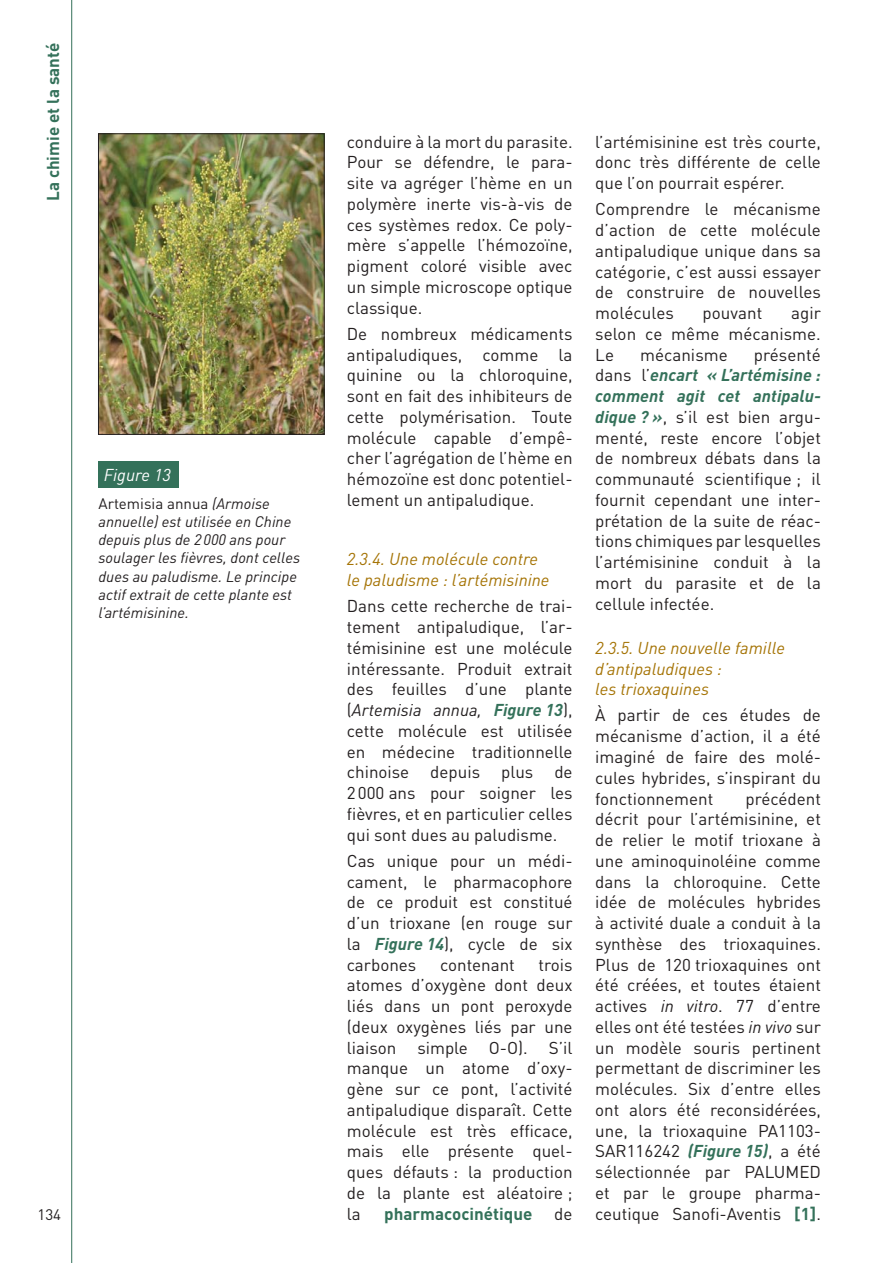
<style>
.page{position:relative;width:893px;height:1263px;background:#fff}
.page>*{position:absolute;margin:0;border:0;box-sizing:border-box;transform-origin:0 0}
.t1{font:16.95px/20.7px "DIN";color:#231f20;text-align:justify}
.t2{font:italic 16.95px/20.7px "DIN";color:#a57406}
.t3{font:700 16.95px "DIN";color:#34715a}
.t4{font:italic 16.95px "DIN";color:#fff}
.t5{font:italic 15.15px/18.1px "DIN";color:#231f20}
.t6{font:15.15px "DIN";color:#231f20}
.s1{font-style:normal}
.s2{font-style:italic}
.s3{font-weight:700;font-style:italic;color:#34715a}
.s4{font-weight:700;color:#34715a}
</style>
<div class="page">
<svg style="left:71px;top:0;width:1px;height:1263px"></svg>
<img style="left:100px;top:135px;width:223px;height:298px">
<div style="left:98px;top:133px;width:227px;height:302px;border:1px solid #231f20"></div>
<div style="left:98px;top:461px;width:81px;height:26px;background:#34715a"></div>
<p class="t3" style="left:47px;top:201px;width:160px;rotate:-90deg">La chimie et la santé</p>
<p class="t4" style="left:104px;top:469px;width:69px">Figure 13</p>
<p class="t5" style="left:98px;top:496px;width:203px"><span class="s1">Artemisia annua</span> (Armoise annuelle) est utilisée en Chine depuis plus de 2 000 ans pour soulager les fièvres, dont celles dues au paludisme. Le principe actif extrait de cette plante est l’artémisinine.</p>
<p class="t6" style="left:37px;top:1209px;width:25px">134</p>
<p class="t1" style="left:347px;top:133px;width:227px">conduire à la mort du parasite.<br>Pour se défendre, le para&shy;site va agréger l’hème en un polymère inerte vis-à-vis de ces systèmes redox. Ce poly&shy;mère s’appelle l’hémozoïne, pigment coloré visible avec un simple microscope optique classique.</p>
<p class="t1" style="left:347px;top:325px;width:227px">De nombreux médicaments antipaludiques, comme la quinine ou la chloroquine, sont en fait des inhibiteurs de cette polymérisation. Toute molécule capable d’empê&shy;cher l’agrégation de l’hème en hémozoïne est donc potentiel&shy;lement un antipaludique.</p>
<p class="t2" style="left:347px;top:551px;width:204px">2.3.4. Une molécule contre le paludisme : l’artémisinine</p>
<p class="t1" style="left:347px;top:598px;width:227px">Dans cette recherche de trai&shy;tement antipaludique, l’ar&shy;témisinine est une molécule intéressante. Produit extrait des feuilles d’une plante (<span class="s2">Artemisia annua,</span> <span class="s3">Figure 13</span>), cette molécule est utilisée en médecine traditionnelle chinoise depuis plus de 2 000 ans pour soigner les fièvres, et en particulier celles qui sont dues au paludisme.</p>
<p class="t1" style="left:347px;top:852px;width:227px">Cas unique pour un médi&shy;cament, le pharmacophore de ce produit est constitué d’un trioxane (en rouge sur la <span class="s3">Figure 14</span>), cycle de six carbones</p>
<p class="t1" style="left:347px;top:956px;width:227px;text-indent:192px">trois atomes d’oxygène dont deux liés dans un pont peroxyde (deux oxygènes liés par une liaison simple O-O). S’il manque un atome d’oxy&shy;gène sur ce pont, l’activité antipaludique disparaît. Cette molécule est très efficace, mais elle présente quel&shy;ques défauts : la production de la plante est aléatoire ; la</p>
<p class="t1" style="left:440px;top:956px;width:76px">contenant</p>
<p class="t3" style="left:384px;top:1208px;width:150px">pharmacocinétique</p>
<p class="t1" style="left:554px;top:1205px;width:20px">de</p>
<p class="t1" style="left:595px;top:133px;width:227px">l’artémisinine est très courte, donc très différente de celle que l’on pourrait espérer.</p>
<p class="t1" style="left:595px;top:201px;width:227px">Comprendre le mécanisme d’action de cette molécule antipaludique unique dans sa catégorie, c’est aussi essayer de construire de nouvelles molécules</p>
<p class="t1" style="left:595px;top:305px;width:227px;text-indent:196px">agir selon ce même mécanisme.<br>Le</p>
<p class="t1" style="left:702px;top:305px;width:61px">pouvant</p>
<p class="t1" style="left:595px;top:346px;width:227px;text-indent:159px">présenté dans l’<span class="s3">encart « L’artémisine : comment agit cet antipalu&shy;dique ? »</span>, s’il est bien argu&shy;menté, reste encore l’objet de nombreux débats dans la communauté scientifique ; il fournit cependant une inter&shy;prétation de la suite de réac&shy;tions chimiques par lesquelles l’artémisinine conduit à la mort du parasite et de la cellule infectée.</p>
<p class="t2" style="left:595px;top:639px;width:191px">2.3.5. Une nouvelle famille d’antipaludiques :<br>les trioxaquines</p>
<p class="t1" style="left:595px;top:707px;width:227px">À partir de ces études de mécanisme d’action, il a été imaginé de faire des molé&shy;cules hybrides, s’inspirant du fonctionnement</p>
<p class="t1" style="left:640px;top:346px;width:89px">mécanisme</p>
<p class="t1" style="left:595px;top:790px;width:227px;text-indent:150px">précédent décrit pour l’artémisinine, et de relier le motif trioxane à une aminoquinoléine comme dans la chloroquine. Cette idée de molécules hybrides à activité duale a conduit à la synthèse des trioxaquines.<br>Plus de 120 trioxaquines ont été créées, et toutes étaient actives <span class="s2">in vitro</span>. 77 d’entre elles ont été testées <span class="s2">in vivo</span> sur un modèle souris pertinent permettant de discriminer les molécules. Six d’entre elles ont alors été reconsidérées, une, la trioxaquine PA1103- SAR116242 <span class="s3">(Figure 15)</span>, a été sélectionnée par PALUMED et par le groupe pharma&shy;ceutique Sanofi-Aventis <span class="s4">[1]</span>.</p>
</div>
